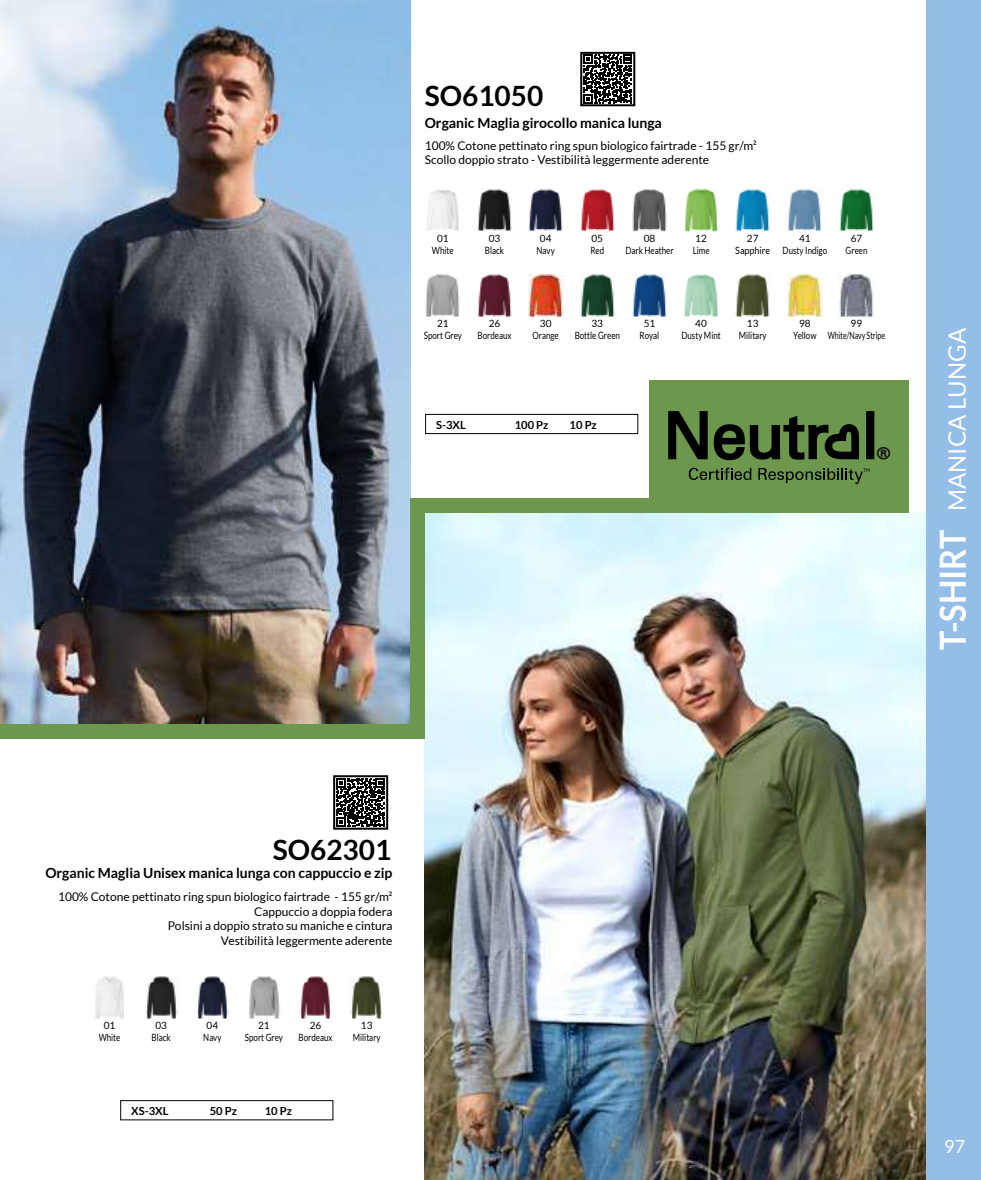
<style>
.page{position:relative;width:981px;height:1180px;background:#fff}
.page>*{position:absolute;margin:0;border:0;box-sizing:border-box;transform-origin:0 0}
.t1{font:700 36px "Lato";color:#fff;scale:.9 1}
.t2{font:700 28px "Lato";color:#000}
.t3{font:24px "Lato";color:#fff}
.t4{font:18px "Lato";color:#fff}
.t5{font:700 14px "Lato";color:#000}
.t6{font:12px/14.4px "Lato";color:#000}
.t7{font:700 11.2px "Lato";color:#000}
.t8{font:10px/12px "Lato";color:#000;text-align:center}
</style>
<div class="page">
<div style="left:120px;top:1100px;width:213px;height:19px;border:1px solid #000"></div>
<div style="left:425px;top:414px;width:213px;height:20px;border:1px solid #000"></div>
<img style="left:0;top:0;width:411px;height:724px">
<img style="left:425px;top:512px;width:501px;height:667px">
<svg style="left:583px;top:55px;width:49px;height:48px"></svg>
<div style="left:580px;top:52px;width:55px;height:54px;border:2px solid #000"></div>
<svg style="left:336px;top:778px;width:49px;height:48px"></svg>
<div style="left:333px;top:775px;width:55px;height:54px;border:2px solid #000"></div>
<img style="left:425px;top:274px;width:35px;height:43px">
<img style="left:477px;top:189px;width:35px;height:42px">
<img style="left:528px;top:274px;width:35px;height:43px">
<img style="left:427px;top:189px;width:32px;height:42px">
<img style="left:477px;top:274px;width:35px;height:43px">
<img style="left:580px;top:189px;width:35px;height:42px">
<img style="left:735px;top:189px;width:35px;height:42px">
<img style="left:632px;top:274px;width:35px;height:43px">
<img style="left:787px;top:274px;width:35px;height:43px">
<img style="left:528px;top:189px;width:35px;height:42px">
<img style="left:580px;top:274px;width:35px;height:43px">
<img style="left:735px;top:274px;width:35px;height:43px">
<img style="left:684px;top:188px;width:34px;height:43px">
<img style="left:839px;top:189px;width:35px;height:42px">
<img style="left:632px;top:189px;width:35px;height:42px">
<img style="left:787px;top:189px;width:35px;height:42px">
<img style="left:684px;top:274px;width:35px;height:43px">
<img style="left:839px;top:274px;width:35px;height:43px">
<img style="left:249px;top:976px;width:31px;height:42px">
<img style="left:146px;top:976px;width:32px;height:42px">
<img style="left:95px;top:976px;width:29px;height:42px">
<img style="left:300px;top:976px;width:31px;height:42px">
<img style="left:197px;top:976px;width:31px;height:42px">
<img style="left:351px;top:976px;width:32px;height:42px">
<div style="left:649px;top:380px;width:260px;height:132px;background:#6c974c"></div>
<div style="left:0;top:724px;width:425px;height:15px;background:#6c974c"></div>
<div style="left:411px;top:498px;width:498px;height:14px;background:#6c974c"></div>
<div style="left:411px;top:499px;width:14px;height:240px;background:#6c974c"></div>
<svg style="left:876px;top:447px;width:14px;height:13px"></svg>
<div style="left:866px;top:411px;width:8px;height:48px;background:#000"></div>
<svg style="left:668px;top:411px;width:201px;height:73px"></svg>
<div style="left:926px;top:0;width:55px;height:1179px;background:#94bee7"></div>
<h2 class="t2" style="left:425px;top:80px;width:120px">SO61050</h2>
<p class="t5" style="left:425px;top:115px;width:239px">Organic Maglia girocollo manica lunga</p>
<p class="t6" style="left:425px;top:138px;width:334px">100% Cotone pettinato ring spun biologico fairtrade - 155 gr/m²<br>Scollo doppio strato - Vestibilità leggermente aderente</p>
<p class="t8" style="left:432px;top:232px;width:23px">01<br>White</p>
<p class="t8" style="left:485px;top:232px;width:21px">03<br>Black</p>
<p class="t8" style="left:536px;top:232px;width:20px">04<br>Navy</p>
<p class="t8" style="left:590px;top:232px;width:15px;text-align:left">05<br>Red</p>
<p class="t8" style="left:735px;top:232px;width:36px">27<br>Sapphire</p>
<p class="t8" style="left:625px;top:232px;width:50px">08<br>Dark Heather</p>
<p class="t8" style="left:782px;top:232px;width:46px">41<br>Dusty Indigo</p>
<p class="t8" style="left:693px;top:232px;width:18px;text-align:left">12<br>Lime</p>
<p class="t8" style="left:845px;top:232px;width:23px">67<br>Green</p>
<p class="t8" style="left:424px;top:317px;width:40px">21<br>Sport Grey</p>
<p class="t8" style="left:477px;top:317px;width:36px">26<br>Bordeaux</p>
<p class="t8" style="left:532px;top:317px;width:28px">30<br>Orange</p>
<p class="t8" style="left:575px;top:317px;width:47px">33<br>Bottle Green</p>
<p class="t8" style="left:739px;top:317px;width:29px">13<br>Military</p>
<p class="t8" style="left:639px;top:317px;width:21px">51<br>Royal</p>
<p class="t8" style="left:793px;top:317px;width:25px">98<br>Yellow</p>
<p class="t8" style="left:681px;top:317px;width:41px">40<br>Dusty Mint</p>
<p class="t8" style="left:828px;top:317px;width:59px">99<br>White/Navy Stripe</p>
<p class="t7" style="left:436px;top:418px;width:31px">S-3XL</p>
<p class="t7" style="left:515px;top:418px;width:35px">100 Pz</p>
<p class="t7" style="left:569px;top:418px;width:29px">10 Pz</p>
<h3 class="t3" style="left:943px;top:511px;width:185px;rotate:-90deg">MANICA LUNGA</h3>
<h1 class="t1" style="left:932px;top:649px;width:134px;rotate:-90deg">T-SHIRT</h1>
<h2 class="t2" style="left:273px;top:834px;width:120px">SO62301</h2>
<p class="t5" style="left:45px;top:864px;width:349px">Organic Maglia Unisex manica lunga con cappuccio e zip</p>
<p class="t6" style="left:58px;top:889px;width:336px;text-align:right">100% Cotone pettinato ring spun biologico fairtrade - 155 gr/m²<br>Cappuccio a doppia fodera<br>Polsini a doppio strato su maniche e cintura<br>Vestibilità leggermente aderente</p>
<p class="t8" style="left:99px;top:1019px;width:23px">01<br>White</p>
<p class="t8" style="left:299px;top:1019px;width:36px">26<br>Bordeaux</p>
<p class="t8" style="left:152px;top:1019px;width:21px">03<br>Black</p>
<p class="t8" style="left:203px;top:1019px;width:20px">04<br>Navy</p>
<p class="t8" style="left:353px;top:1019px;width:29px">13<br>Military</p>
<p class="t8" style="left:245px;top:1019px;width:40px">21<br>Sport Grey</p>
<p class="t7" style="left:131px;top:1104px;width:39px">XS-3XL</p>
<p class="t7" style="left:210px;top:1104px;width:29px">50 Pz</p>
<p class="t7" style="left:265px;top:1104px;width:29px">10 Pz</p>
<h3 class="t4" style="left:944px;top:1136px;width:22px">97</h3>
</div>
